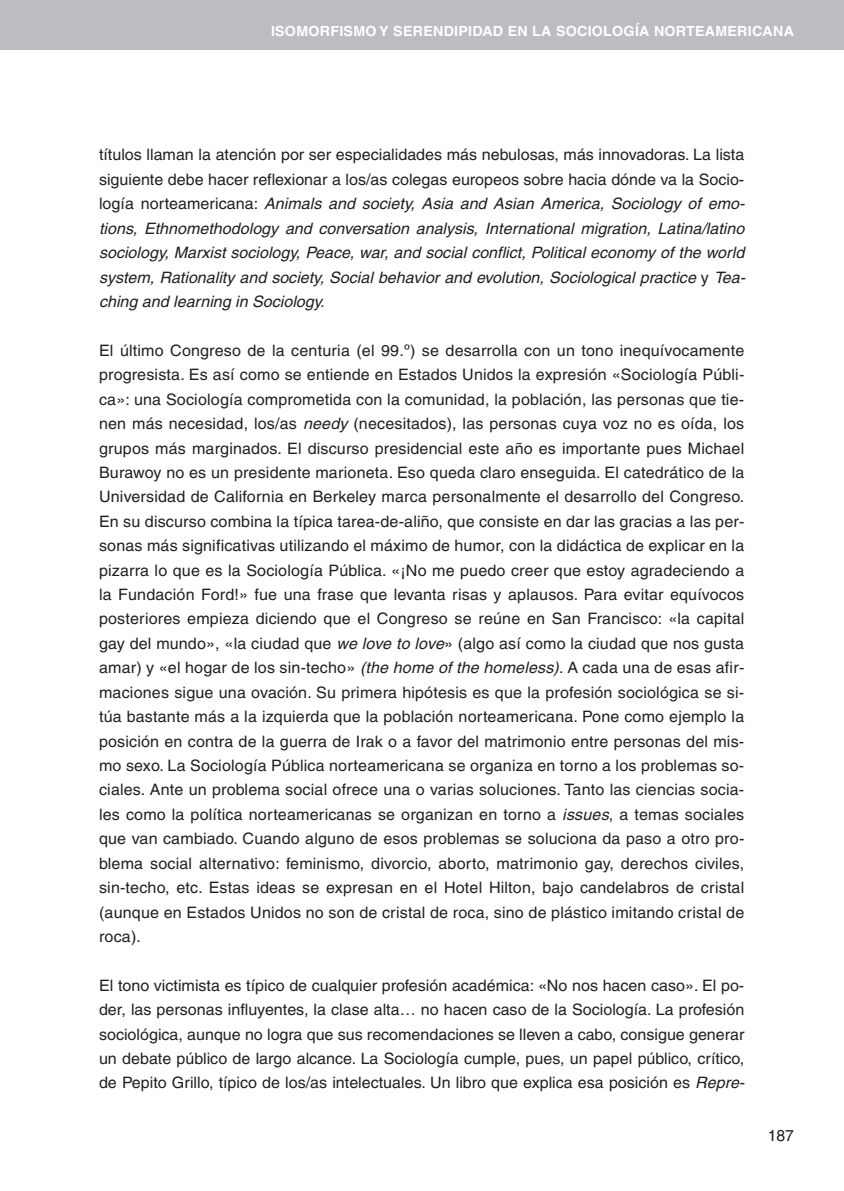
<style>
.page{position:relative;width:844px;height:1191px;background:#fff}
.page>*{position:absolute;margin:0;border:0;box-sizing:border-box;transform-origin:0 0}
.t1{font:15.75px/24.3px "Helvetica";color:#231f20;text-align:justify}
.t2{font:italic 15.75px/24.5px "Helvetica";color:#231f20;text-align:justify}
.t3{font:700 14px "Helvetica";letter-spacing:.015em;color:#fff}
.s1{font-style:normal}
.s2{font-style:italic}
</style>
<div class="page">
<div style="left:0;top:0;width:843px;height:50px;background:#bcbdc0"></div>
<p class="t3" style="left:271px;top:26px;width:524px">ISOMORFISMO Y SERENDIPIDAD EN LA SOCIOLOGÍA NORTEAMERICANA</p>
<p class="t2" style="left:99px;top:144px;width:648px"><span class="s1">títulos llaman la atención por ser especialidades más nebulosas, más innovadoras. La lista siguiente debe hacer reflexionar a los/as colegas europeos sobre hacia dónde va la Socio&shy;logía norteamericana:</span> Animals and society, Asia and Asian America, Sociology of emo&shy;tions, Ethnomethodology and conversation analysis, International migration, Latina/latino sociology, Marxist sociology, Peace, war, and social conflict, Political economy of the world system, Rationality and society, Social behavior and evolution, Sociological practice <span class="s1">y</span> Tea&shy;ching and learning in Sociology.</p>
<p class="t1" style="left:99px;top:340px;width:646px">El último Congreso de la centuria (el 99.º) se desarrolla con un tono inequívocamente progresista. Es así como se entiende en Estados Unidos la expresión «Sociología Públi&shy;ca»: una Sociología comprometida con la comunidad, la población, las personas que tie&shy;nen más necesidad, los/as <span class="s2">needy</span> (necesitados), las personas cuya voz no es oída, los grupos más marginados. El discurso presidencial este año es importante pues Michael Burawoy no es un presidente marioneta. Eso queda claro enseguida. El catedrático de la Universidad de California en Berkeley marca personalmente el desarrollo del Congreso.<br>En su discurso combina la típica tarea-de-aliño, que consiste en dar las gracias a las per&shy;sonas más significativas utilizando el máximo de humor, con la didáctica de explicar en la pizarra lo que es la Sociología Pública. «¡No me puedo creer que estoy agradeciendo a la Fundación Ford!» fue una frase que levanta risas y aplausos. Para evitar equívocos posteriores empieza diciendo que el Congreso se reúne en San Francisco: «la capital gay del mundo», «la ciudad que <span class="s2">we love to love</span>» (algo así como la ciudad que nos gusta amar) y «el hogar de los sin-techo» <span class="s2">(the home of the homeless)</span>. A cada una de esas afir&shy;maciones sigue una ovación. Su primera hipótesis es que la profesión sociológica se si&shy;túa bastante más a la izquierda que la población norteamericana. Pone como ejemplo la posición en contra de la guerra de Irak o a favor del matrimonio entre personas del mis&shy;mo sexo. La Sociología Pública norteamericana se organiza en torno a los problemas so&shy;ciales. Ante un problema social ofrece una o varias soluciones. Tanto las ciencias socia&shy;les como la política norteamericanas se organizan en torno a <span class="s2">issues</span>, a temas sociales que van cambiado. Cuando alguno de esos problemas se soluciona da paso a otro pro&shy;blema social alternativo: feminismo, divorcio, aborto, matrimonio gay, derechos civiles, sin-techo, etc. Estas ideas se expresan en el Hotel Hilton, bajo candelabros de cristal (aunque en Estados Unidos no son de cristal de roca, sino de plástico imitando cristal de roca).</p>
<p class="t1" style="left:99px;top:974px;width:647px">El tono victimista es típico de cualquier profesión académica: «No nos hacen caso». El po&shy;der, las personas influyentes, la clase alta… no hacen caso de la Sociología. La profesión sociológica, aunque no logra que sus recomendaciones se lleven a cabo, consigue generar un debate público de largo alcance. La Sociología cumple, pues, un papel público, crítico, de Pepito Grillo, típico de los/as intelectuales. Un libro que explica esa posición es <span class="s2">Repre-</span></p>
<p class="t1" style="left:767px;top:1124px;width:28px">187</p>
</div>
